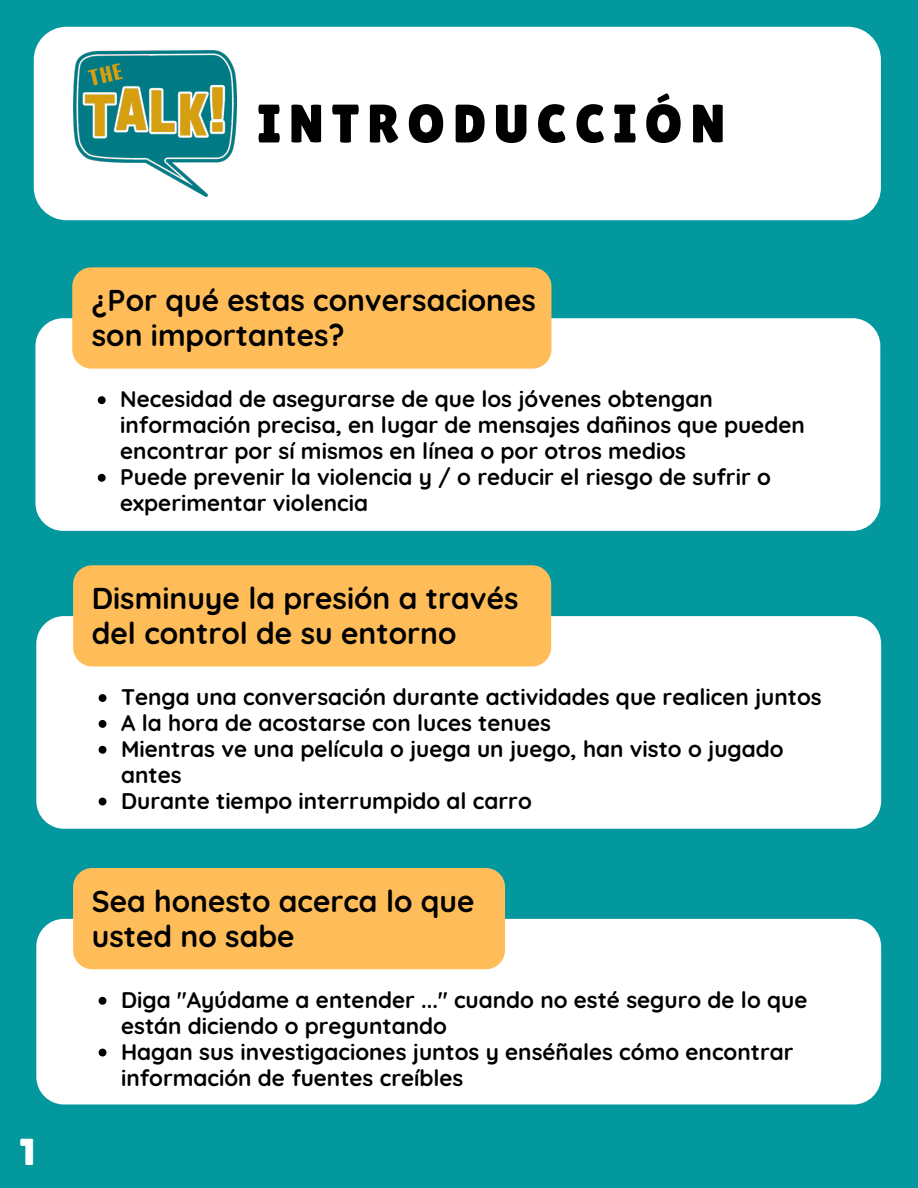
<style>
.page{position:relative;width:918px;height:1188px;background:#03989e}
.page>*{position:absolute;margin:0;border:0;box-sizing:border-box;transform-origin:0 0}
.t1{font:54.15px "Lilita One";letter-spacing:.15em;color:#000}
.t2{font:37.5px "Lilita One";color:#fff}
.t3{font:700 30px/34.8px "Quicksand";color:#000}
.t4{font:700 22.5px/25.8px "Quicksand";color:#000}
</style>
<div class="page">
<div style="left:34px;top:27px;width:847px;height:193px;background:#fff;border-radius:33px"></div>
<img style="left:73px;top:51px;width:163px;height:146px">
<div style="left:35px;top:318px;width:845px;height:213px;background:#fff;border-radius:28px"></div>
<div style="left:72px;top:267px;width:479px;height:102px;background:#ffbd59;border-radius:19px"></div>
<div style="left:36px;top:616px;width:845px;height:213px;background:#fff;border-radius:28px"></div>
<div style="left:73px;top:565px;width:478px;height:101px;background:#ffbd59;border-radius:19px"></div>
<div style="left:36px;top:919px;width:845px;height:185px;background:#fff;border-radius:28px"></div>
<div style="left:73px;top:868px;width:432px;height:101px;background:#ffbd59;border-radius:19px"></div>
<svg style="left:98px;top:396px;width:8px;height:8px"></svg>
<svg style="left:98px;top:474px;width:8px;height:8px"></svg>
<svg style="left:99px;top:694px;width:7px;height:8px"></svg>
<svg style="left:99px;top:720px;width:7px;height:8px"></svg>
<svg style="left:99px;top:746px;width:7px;height:8px"></svg>
<svg style="left:99px;top:798px;width:7px;height:7px"></svg>
<svg style="left:99px;top:997px;width:7px;height:8px"></svg>
<svg style="left:99px;top:1049px;width:7px;height:7px"></svg>
<h2 class="t2" style="left:20px;top:1131px;width:17px">1</h2>
<h1 class="t1" style="left:257px;top:92px;width:469px">INTRODUCCIÓN</h1>
<h3 class="t3" style="left:92px;top:283px;width:446px">¿Por qué estas conversaciones son importantes?</h3>
<p class="t4" style="left:120px;top:386px;width:686px">Necesidad de asegurarse de que los jóvenes obtengan información precisa, en lugar de mensajes dañinos que pueden encontrar por sí mismos en línea o por otros medios<br>Puede prevenir la violencia y / o reducir el riesgo de sufrir o experimentar violencia</p>
<h3 class="t3" style="left:92px;top:581px;width:428px">Disminuye la presión a través del control de su entorno</h3>
<p class="t4" style="left:121px;top:684px;width:702px">Tenga una conversación durante actividades que realicen juntos A la hora de acostarse con luces tenues<br>Mientras ve una película o juega un juego, han visto o jugado antes<br>Durante tiempo interrumpido al carro</p>
<h3 class="t3" style="left:92px;top:883px;width:384px">Sea honesto acerca lo que usted no sabe</h3>
<p class="t4" style="left:121px;top:987px;width:688px">Diga "Ayúdame a entender ..." cuando no esté seguro de lo que están diciendo o preguntando<br>Hagan sus investigaciones juntos y enséñales cómo encontrar información de fuentes creíbles</p>
</div>
